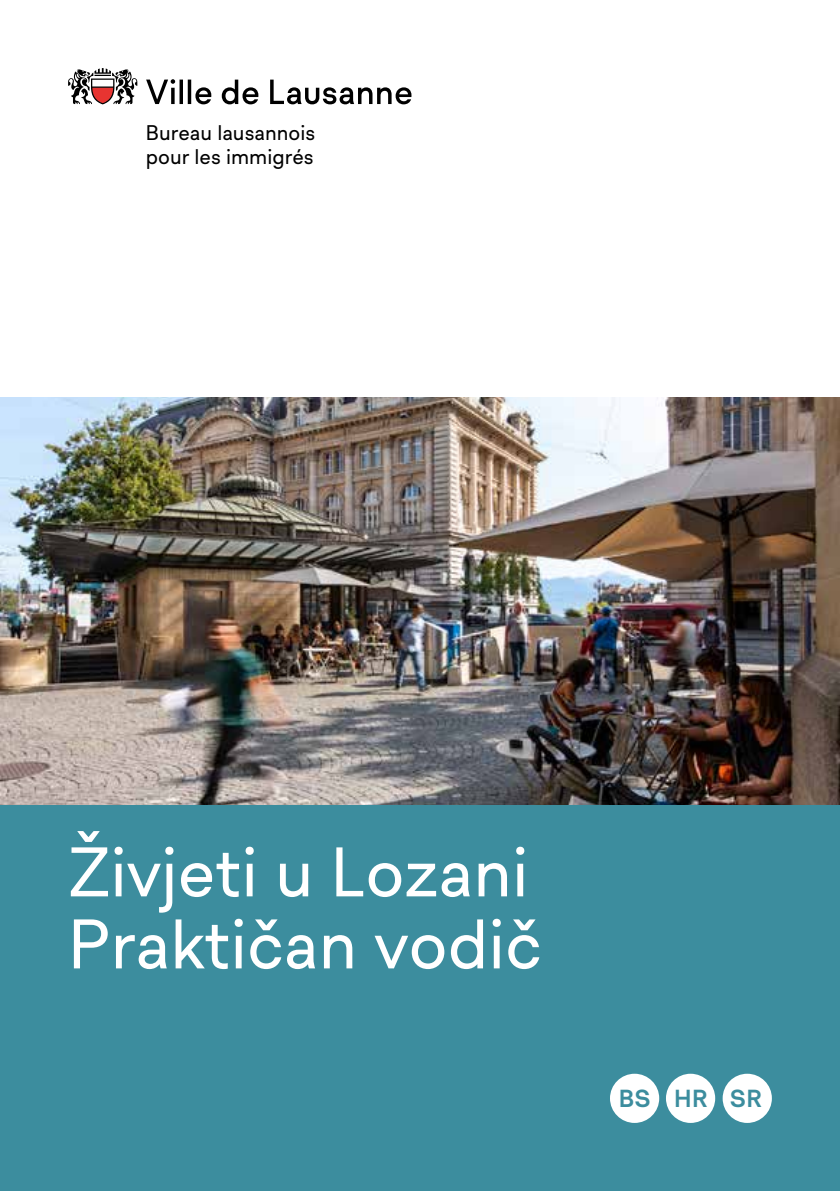
<style>
.page{position:relative;width:840px;height:1191px;background:#fff}
.page>*{position:absolute;margin:0;border:0;box-sizing:border-box;transform-origin:0 0}
.t1{font:68px/72px "Lausanne";color:#fff}
.t2{font:700 24px "Lausanne";color:#3c8d9e}
.t3{font:20.6px/24px "Lausanne";color:#000}
</style>
<div class="page">
<img style="left:0;top:397px;width:839px;height:409px">
<div style="left:0;top:806px;width:839px;height:385px;background:#3c8d9e"></div>
<svg style="left:68px;top:68px;width:343px;height:36px"></svg>
<div style="left:609px;top:1073px;width:49px;height:50px;background:#fff;border-radius:50%"></div>
<div style="left:665px;top:1073px;width:49px;height:50px;background:#fff;border-radius:50%"></div>
<div style="left:722px;top:1073px;width:49px;height:50px;background:#fff;border-radius:50%"></div>
<p class="t3" style="left:146px;top:122px;width:171px">Bureau lausannois pour les immigrés</p>
<h1 class="t1" style="left:68px;top:840px;width:474px">Živjeti u Lozani<br>Praktičan vodič</h1>
<p class="t2" style="left:618px;top:1081px;width:145px">BS HR SR</p>
</div>
